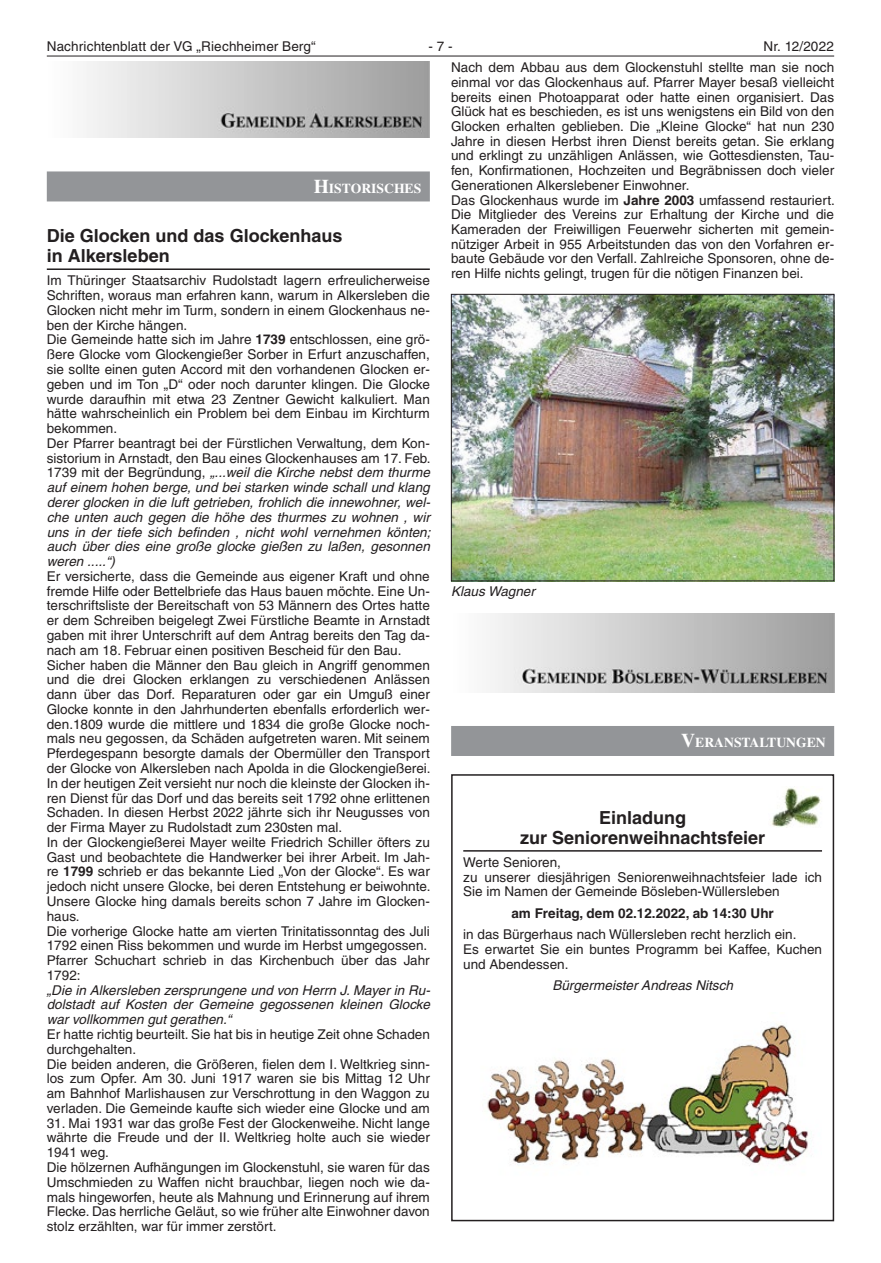
<style>
.page{position:relative;width:881px;height:1263px;background:#fff}
.page>*{position:absolute;margin:0;border:0;box-sizing:border-box;transform-origin:0 0}
.Überschrift{font:700 18px/19.6px "Helvetica LT";color:#231f20;text-align:center}
.Rasterbalken{font:700 13.65px "Times LT";color:#fff}
.t1{font:13.5px/14.7px "Helvetica LT";color:#231f20;text-align:justify}
.t2{font:italic 13.5px/14.7px "Helvetica LT";color:#231f20;text-align:justify}
.t3{font:700 13.5px "Helvetica LT";color:#231f20}
.s1{font-weight:700}
.s2{font-size:19.5px}
.s3{font-style:normal}
</style>
<div class="page">
<hr style="left:47px;top:56px;width:786px;height:1px;background:#231f20">
<div style="left:451px;top:726px;width:382px;height:30px;background:#939598"></div>
<img style="left:453px;top:296px;width:378px;height:283px">
<div style="left:451px;top:294px;width:382px;height:287px;border:1px solid #231f20"></div>
<img style="left:490px;top:613px;width:343px;height:79px">
<hr style="left:463px;top:850px;width:358px;height:2px;background:#231f20">
<img style="left:487px;top:1024px;width:322px;height:142px">
<div style="left:451px;top:774px;width:382px;height:447px;border:2px solid #231f20"></div>
<img style="left:771px;top:788px;width:51px;height:39px">
<div style="left:47px;top:171px;width:382px;height:30px;background:#939598"></div>
<hr style="left:47px;top:268px;width:382px;height:2px;background:#231f20">
<img style="left:86px;top:62px;width:343px;height:76px">
<p class="t1" style="left:47px;top:39px;width:270px">Nachrichtenblatt der VG „Riechheimer Berg“</p>
<p class="t1" style="left:428px;top:39px;width:26px">- 7 -</p>
<p class="t1" style="left:451px;top:35px;width:384px;line-height:21.3px;text-align:right">Nr. 12/2022<br>Nach dem Abbau aus dem Glockenstuhl stellte man sie noch</p>
<p class="t1" style="left:451px;top:75px;width:384px">einmal vor das Glockenhaus auf. Pfarrer Mayer besaß vielleicht bereits einen Photoapparat oder hatte einen organisiert. Das Glück hat es beschieden, es ist uns wenigstens ein Bild von den Glocken erhalten geblieben. Die „Kleine Glocke“ hat nun 230<br>Jahre in diesen Herbst ihren Dienst bereits getan. Sie erklang und erklingt zu unzähligen Anlässen, wie Gottesdiensten, Tau&shy;fen, Konfirmationen, Hochzeiten und Begräbnissen doch vieler Generationen Alkerslebener Einwohner.</p>
<p class="t1" style="left:451px;top:192px;width:385px;text-align:left">Das Glockenhaus wurde im <span class="s1">Jahre 2003</span> umfassend restauriert.<br>Die Mitglieder des Vereins zur Erhaltung der Kirche und die Kameraden der Freiwilligen Feuerwehr sicherten mit gemein&shy;nütziger Arbeit in 955 Arbeitstunden das von den Vorfahren er&shy;baute Gebäude vor den Verfall. Zahlreiche Sponsoren, ohne de&shy;ren Hilfe nichts gelingt, trugen für die nötigen Finanzen bei.</p>
<p class="Rasterbalken" style="left:313px;top:180px;width:109px"><span class="s2">H</span>ISTORISCHES</p>
<p class="Überschrift" style="left:47px;top:226px;width:297px;text-align:left">Die Glocken und das Glockenhaus in Alkersleben</p>
<p class="t1" style="left:47px;top:273px;width:384px">Im Thüringer Staatsarchiv Rudolstadt lagern erfreulicherweise Schriften, woraus man erfahren kann, warum in Alkersleben die Glocken nicht mehr im Turm, sondern in einem Glockenhaus ne&shy;ben der Kirche hängen.</p>
<p class="t1" style="left:47px;top:332px;width:384px">Die Gemeinde hatte sich im Jahre <span class="s1">1739</span> entschlossen, eine grö&shy;ßere Glocke vom Glockengießer Sorber in Erfurt anzuschaffen, sie sollte einen guten Accord mit den vorhandenen Glocken er&shy;geben und im Ton „D“ oder noch darunter klingen. Die Glocke wurde daraufhin mit etwa 23 Zentner Gewicht kalkuliert. Man hätte wahrscheinlich ein Problem bei dem Einbau im Kirchturm bekommen.</p>
<p class="t2" style="left:47px;top:436px;width:385px"><span class="s3">Der Pfarrer beantragt bei der Fürstlichen Verwaltung, dem Kon&shy;sistorium in Arnstadt, den Bau eines Glockenhauses am 17. Feb.<br>1739 mit der Begründung,</span> „...weil die Kirche nebst dem thurme auf einem hohen berge, und bei starken winde schall und klang derer glocken in die luft getrieben, frohlich die innewohner, wel&shy;che unten auch gegen die höhe des thurmes zu wohnen , wir uns in der tiefe sich befinden , nicht wohl vernehmen könten; auch über dies eine große glocke gießen zu laßen, gesonnen weren .....“)</p>
<p class="t1" style="left:47px;top:569px;width:384px">Er versicherte, dass die Gemeinde aus eigener Kraft und ohne fremde Hilfe oder Bettelbriefe das Haus bauen möchte. Eine Un&shy;terschriftsliste der Bereitschaft von 53 Männern des Ortes hatte er dem Schreiben beigelegt Zwei Fürstliche Beamte in Arnstadt gaben mit ihrer Unterschrift auf dem Antrag bereits den Tag da&shy;nach am 18. Februar einen positiven Bescheid für den Bau.</p>
<p class="t1" style="left:47px;top:657px;width:385px">Sicher haben die Männer den Bau gleich in Angriff genommen und die drei Glocken erklangen zu verschiedenen Anlässen dann über das Dorf. Reparaturen oder gar ein Umguß einer Glocke konnte in den Jahrhunderten ebenfalls erforderlich wer&shy;den.1809 wurde die mittlere und 1834 die große Glocke noch&shy;mals neu gegossen, da Schäden aufgetreten waren. Mit seinem Pferdegespann besorgte damals der Obermüller den Transport der Glocke von Alkersleben nach Apolda in die Glockengießerei.</p>
<p class="t1" style="left:47px;top:776px;width:384px">In der heutigen Zeit versieht nur noch die kleinste der Glocken ih&shy;ren Dienst für das Dorf und das bereits seit 1792 ohne erlittenen Schaden. In diesen Herbst 2022 jährte sich ihr Neugusses von der Firma Mayer zu Rudolstadt zum 230sten mal.</p>
<p class="t1" style="left:47px;top:835px;width:385px">In der Glockengießerei Mayer weilte Friedrich Schiller öfters zu Gast und beobachtete die Handwerker bei ihrer Arbeit. Im Jah&shy;re <span class="s1">1799</span> schrieb er das bekannte Lied „Von der Glocke“. Es war jedoch nicht unsere Glocke, bei deren Entstehung er beiwohnte.<br>Unsere Glocke hing damals bereits schon 7 Jahre im Glocken&shy;haus.</p>
<p class="t1" style="left:47px;top:923px;width:384px">Die vorherige Glocke hatte am vierten Trinitatissonntag des Juli<br>1792 einen Riss bekommen und wurde im Herbst umgegossen.</p>
<p class="t1" style="left:47px;top:953px;width:384px">Pfarrer Schuchart schrieb in das Kirchenbuch über das Jahr<br>1792:</p>
<p class="t2" style="left:47px;top:982px;width:385px">„Die in Alkersleben zersprungene und von Herrn J. Mayer in Ru&shy;dolstadt auf Kosten der Gemeine gegossenen kleinen Glocke war vollkommen gut gerathen.“</p>
<p class="t1" style="left:47px;top:1027px;width:384px">Er hatte richtig beurteilt. Sie hat bis in heutige Zeit ohne Schaden durchgehalten.</p>
<p class="t1" style="left:47px;top:1056px;width:384px">Die beiden anderen, die Größeren, fielen dem I. Weltkrieg sinn&shy;los zum Opfer. Am 30. Juni 1917 waren sie bis Mittag 12 Uhr am Bahnhof Marlishausen zur Verschrottung in den Waggon zu verladen. Die Gemeinde kaufte sich wieder eine Glocke und am</p>
<p class="t1" style="left:47px;top:1115px;width:384px">31. Mai 1931 war das große Fest der Glockenweihe. Nicht lange währte die Freude und der II. Weltkrieg holte auch sie wieder 1941 weg.</p>
<p class="t1" style="left:47px;top:1160px;width:384px">Die hölzernen Aufhängungen im Glockenstuhl, sie waren für das Umschmieden zu Waffen nicht brauchbar, liegen noch wie da&shy;mals hingeworfen, heute als Mahnung und Erinnerung auf ihrem Flecke. Das herrliche Geläut, so wie früher alte Einwohner davon stolz erzählten, war für immer zerstört.</p>
<p class="t2" style="left:451px;top:584px;width:85px">Klaus Wagner</p>
<p class="Rasterbalken" style="left:681px;top:735px;width:146px"><span class="s2">V</span>ERANSTALTUNGEN</p>
<p class="Überschrift" style="left:520px;top:808px;width:246px">Einladung<br>zur Seniorenweihnachtsfeier</p>
<p class="t1" style="left:463px;top:855px;width:99px">Werte Senioren,</p>
<p class="t1" style="left:463px;top:869px;width:360px">zu unserer diesjährigen Seniorenweihnachtsfeier lade ich<br>Sie im Namen der Gemeinde Bösleben-Wüllersleben</p>
<p class="t3" style="left:511px;top:905px;width:264px">am Freitag, dem 02.12.2022, ab 14:30 Uhr</p>
<p class="t1" style="left:463px;top:927px;width:334px">in das Bürgerhaus nach Wüllersleben recht herzlich ein.</p>
<p class="t1" style="left:463px;top:942px;width:360px">Es erwartet Sie ein buntes Programm bei Kaffee, Kuchen und Abendessen.</p>
<p class="t2" style="left:552px;top:978px;width:182px">Bürgermeister Andreas Nitsch</p>
</div>
